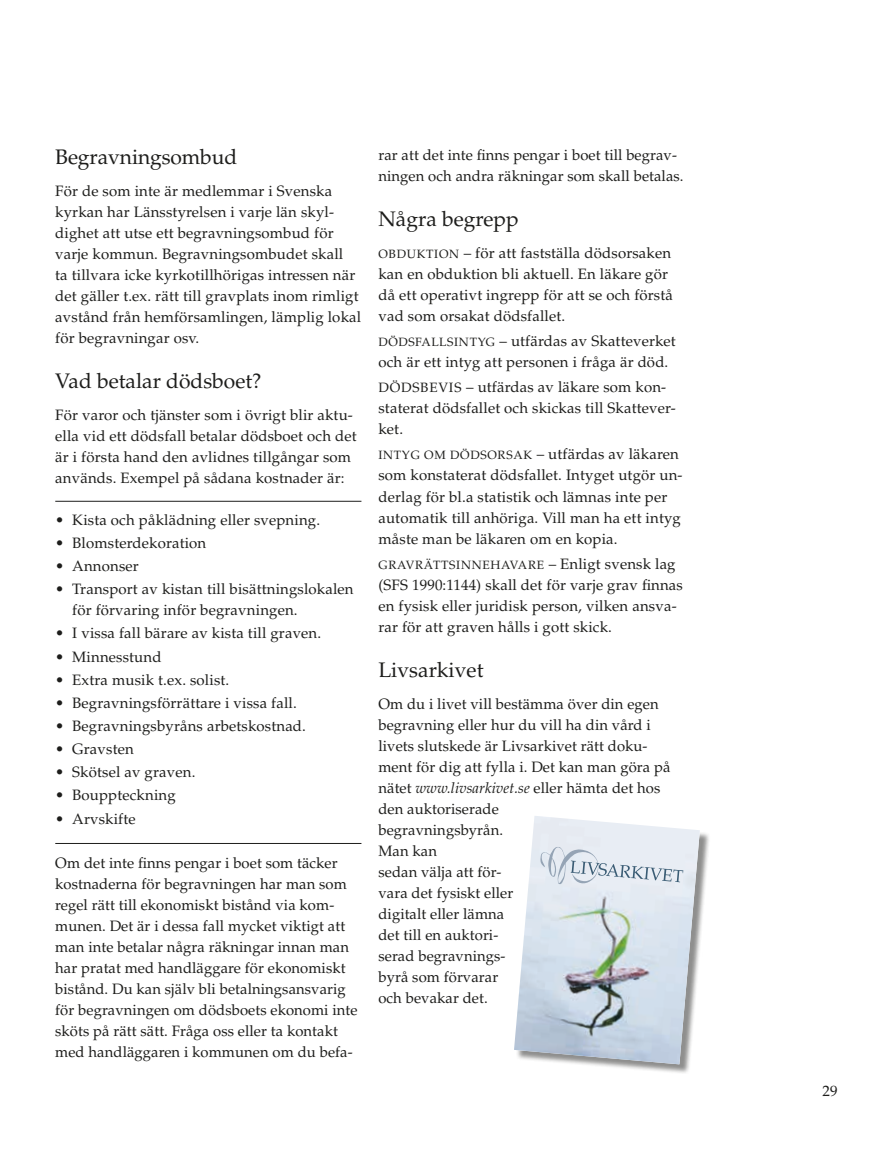
<style>
.page{position:relative;width:893px;height:1149px;background:#fff}
.page>*{position:absolute;margin:0;border:0;box-sizing:border-box;transform-origin:0 0}
.t1{font:21px "Palatino LT Std";color:#1d1d1b}
.t2{font:15px/21px "Palatino LT Std";letter-spacing:.01em;color:#1d1d1b}
.t3{font:12px "Palatino LT Std";letter-spacing:.06em;color:#1d1d1b}
.s1{font-size:12px}
.s2{font-size:13.5px}
.s3{font-size:15px}
.s4{font-style:italic}
</style>
<div class="page">
<div style="left:516px;top:817px;width:194px;height:257px;background:#1d1d1b;opacity:.5"></div>
<img style="left:514px;top:816px;width:186px;height:247px">
<svg style="left:540px;top:846px;width:144px;height:38px;background:#d5dde6"></svg>
<hr style="left:55px;top:501px;width:306px;height:1px;background:#1d1d1b">
<hr style="left:55px;top:843px;width:306px;height:1px;background:#1d1d1b">
<h1 class="t1" style="left:55px;top:145px;width:183px">Begravningsombud</h1>
<p class="t2" style="left:55px;top:180px;width:307px">För de som inte är medlemmar i Svenska kyrkan har Länsstyrelsen i varje län skyl&shy;dighet att utse ett begravningsombud för varje kommun. Begravningsombudet skall<br>ta tillvara icke kyrkotillhörigas intressen när det gäller t.ex. rätt till gravplats inom rimligt avstånd från hemförsamlingen, lämplig lokal för begravningar osv.</p>
<h1 class="t1" style="left:55px;top:368px;width:208px">Vad betalar dödsboet?</h1>
<p class="t2" style="left:55px;top:404px;width:303px">För varor och tjänster som i övrigt blir aktu&shy;ella vid ett dödsfall betalar dödsboet och det är i första hand den avlidnes tillgångar som används. Exempel på sådana kostnader är:</p>
<p class="t2" style="left:55px;top:509px;width:266px">• Kista och påklädning eller svepning.</p>
<p class="t2" style="left:55px;top:532px;width:153px">• Blomsterdekoration</p>
<p class="t2" style="left:55px;top:555px;width:85px">• Annonser</p>
<p class="t2" style="left:72px;top:578px;width:283px;text-indent:-17px">• Transport av kistan till bisättningslokalen för förvaring inför begravningen.</p>
<p class="t2" style="left:55px;top:623px;width:267px">• I vissa fall bärare av kista till graven.</p>
<p class="t2" style="left:55px;top:646px;width:108px">• Minnesstund</p>
<p class="t2" style="left:55px;top:669px;width:176px">• Extra musik t.ex. solist.</p>
<p class="t2" style="left:55px;top:692px;width:243px">• Begravningsförrättare i vissa fall.</p>
<p class="t2" style="left:55px;top:715px;width:252px">• Begravningsbyråns arbetskostnad.</p>
<p class="t2" style="left:55px;top:738px;width:80px">• Gravsten</p>
<p class="t2" style="left:55px;top:761px;width:142px">• Skötsel av graven.</p>
<p class="t2" style="left:55px;top:784px;width:122px">• Bouppteckning</p>
<p class="t2" style="left:55px;top:808px;width:82px">• Arvskifte</p>
<p class="t2" style="left:55px;top:852px;width:304px">Om det inte finns pengar i boet som täcker kostnaderna för begravningen har man som regel rätt till ekonomiskt bistånd via kom&shy;munen. Det är i dessa fall mycket viktigt att man inte betalar några räkningar innan man har pratat med handläggare för ekonomiskt bistånd. Du kan själv bli betalningsansvarig för begravningen om dödsboets ekonomi inte sköts på rätt sätt. Fråga oss eller ta kontakt med handläggaren i kommunen om du befa-</p>
<p class="t2" style="left:378px;top:144px;width:307px">rar att det inte finns pengar i boet till begrav&shy;ningen och andra räkningar som skall betalas.</p>
<h1 class="t1" style="left:378px;top:206px;width:142px">Några begrepp</h1>
<p class="t2" style="left:378px;top:242px;width:296px"><span class="s1">OBDUKTION</span> – för att fastställa dödsorsaken kan en obduktion bli aktuell. En läkare gör då ett operativt ingrepp för att se och förstå vad som orsakat dödsfallet.</p>
<p class="t2" style="left:378px;top:330px;width:299px"><span class="s1">DÖDSFALLSINTYG</span> – utfärdas av Skatteverket och är ett intyg att personen i fråga är död.</p>
<p class="t2" style="left:378px;top:377px;width:299px"><span class="s2">DÖDSBEVIS</span> – utfärdas av läkare som kon&shy;staterat dödsfallet och skickas till Skattever&shy;ket.</p>
<p class="t2" style="left:378px;top:444px;width:306px"><span class="s1">INTYG OM DÖDSORSAK</span> – utfärdas av läkaren som konstaterat dödsfallet. Intyget utgör un&shy;derlag för bl.a statistik och lämnas inte per automatik till anhöriga. Vill man ha ett intyg måste man be läkaren om en kopia.</p>
<p class="t3" style="left:378px;top:557px;width:299px">GRAVRÄTTSINNEHAVARE <span class="s3">– Enligt svensk lag</span></p>
<p class="t2" style="left:378px;top:574px;width:306px">(SFS 1990:1144) skall det för varje grav finnas en fysisk eller juridisk person, vilken ansva&shy;rar för att graven hålls i gott skick.</p>
<h1 class="t1" style="left:378px;top:657px;width:107px">Livsarkivet</h1>
<p class="t2" style="left:378px;top:693px;width:294px">Om du i livet vill bestämma över din egen begravning eller hur du vill ha din vård i livets slutskede är Livsarkivet rätt doku&shy;ment för dig att fylla i. Det kan man göra på nätet <span class="s4">www.livsarkivet.se</span> eller hämta det hos den auktoriserade<br>begravningsbyrån.<br>Man kan<br>sedan välja att för-<br>vara det fysiskt eller<br>digitalt eller lämna<br>det till en auktori-<br>serad begravnings-<br>byrå som förvarar<br>och bevakar det.</p>
<p class="t2" style="left:822px;top:1080px;width:17px">29</p>
</div>
